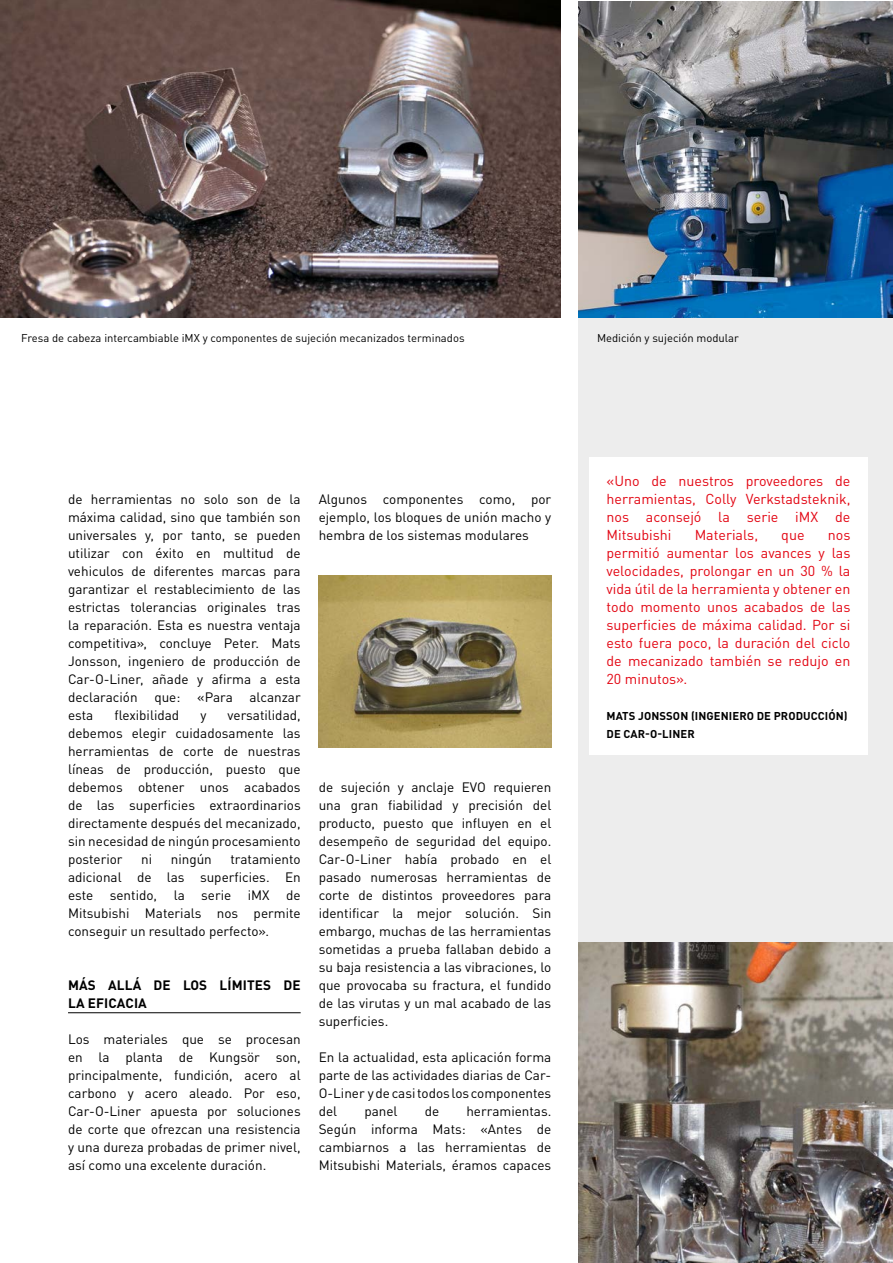
<style>
.page{position:relative;width:893px;height:1263px;background:#fff}
.page>*{position:absolute;margin:0;border:0;box-sizing:border-box;transform-origin:0 0}
.MSS1_Copytext-9_5-BA{font:14.25px/18px "DIN Pro";color:#e30613;text-align:justify}
.t1{font:13.5px/18px "DIN Pro";color:#000;text-align:justify}
.MSS1_Copytext-Headli{font:700 13.5px/18px "DIN Pro";letter-spacing:.01em;color:#000}
.MSS1_Copytext-Small{font:11.25px "DIN Pro";color:#000}
.MSS1_Copytext-Small-2{font:700 11.25px "DIN Pro";letter-spacing:.01em;color:#000}
</style>
<div class="page">
<div style="left:579px;top:317px;width:314px;height:946px;background:#ededed"></div>
<img style="left:579px;top:1px;width:314px;height:316px">
<img style="left:1px;top:0;width:560px;height:317px">
<img style="left:579px;top:943px;width:314px;height:320px">
<img style="left:319px;top:575px;width:232px;height:172px">
<div style="left:589px;top:457px;width:278px;height:298px;background:#fff"></div>
<hr style="left:68px;top:1012px;width:233px;height:1px;background:#000">
<p class="MSS1_Copytext-Small" style="left:21px;top:329px;width:445px">Fresa de cabeza intercambiable iMX y componentes de sujeción mecanizados terminados</p>
<p class="MSS1_Copytext-Small" style="left:597px;top:329px;width:143px">Medición y sujeción modular</p>
<p class="t1" style="left:68px;top:489px;width:234px">de herramientas no solo son de la máxima calidad, sino que también son universales y, por tanto, se pueden utilizar con éxito en multitud de vehiculos de diferentes marcas para garantizar el restablecimiento de las estrictas tolerancias originales tras la reparación. Esta es nuestra ventaja competitiva», concluye Peter. Mats Jonsson, ingeniero de producción de Car-O-Liner, añade y afirma a esta declaración que: «Para alcanzar esta</p>
<p class="t1" style="left:114px;top:705px;width:66px">flexibilidad</p>
<p class="t1" style="left:200px;top:705px;width:8px">y</p>
<p class="t1" style="left:68px;top:705px;width:234px;text-indent:160px">versatilidad, debemos elegir cuidadosamente las herramientas de corte de nuestras líneas de producción, puesto que debemos obtener unos acabados de las superficies extraordinarios directamente después del mecanizado, sin necesidad de ningún procesamiento posterior</p>
<p class="t1" style="left:141px;top:849px;width:12px">ni</p>
<p class="t1" style="left:171px;top:849px;width:43px">ningún</p>
<p class="t1" style="left:68px;top:849px;width:234px;text-indent:162px">tratamiento adicional de las superficies. En este sentido, la serie iMX de Mitsubishi Materials nos permite conseguir un resultado perfecto».</p>
<p class="MSS1_Copytext-Headli" style="left:68px;top:975px;width:234px">MÁS ALLÁ DE LOS LÍMITES DE<br>LA EFICACIA</p>
<p class="t1" style="left:68px;top:1029px;width:234px">Los materiales que se procesan en la planta de Kungsör son, principalmente, fundición, acero al carbono y acero aleado. Por eso, Car-O-Liner apuesta por soluciones de corte que ofrezcan una resistencia y una dureza probadas de primer nivel, así como una excelente duración.</p>
<p class="t1" style="left:319px;top:489px;width:234px">Algunos componentes como, por ejemplo, los bloques de unión macho y hembra de los sistemas modulares</p>
<p class="t1" style="left:319px;top:777px;width:234px">de sujeción y anclaje EVO requieren una gran fiabilidad y precisión del producto, puesto que influyen en el desempeño de seguridad del equipo.<br>Car-O-Liner había probado en el pasado numerosas herramientas de corte de distintos proveedores para identificar la mejor solución. Sin embargo, muchas de las herramientas sometidas a prueba fallaban debido a su baja resistencia a las vibraciones, lo que provocaba su fractura, el fundido de las virutas y un mal acabado de las superficies.</p>
<p class="t1" style="left:319px;top:1047px;width:234px">En la actualidad, esta aplicación forma parte de las actividades diarias de Car-O-Liner y de casi todos los componentes del</p>
<p class="t1" style="left:319px;top:1101px;width:234px;text-indent:148px">herramientas.<br>Según informa Mats: «Antes de cambiarnos a las herramientas de Mitsubishi Materials, éramos capaces</p>
<p class="t1" style="left:364px;top:1101px;width:35px">panel</p>
<p class="t1" style="left:425px;top:1101px;width:16px">de</p>
<p class="MSS1_Copytext-9_5-BA" style="left:606px;top:470px;width:245px">«Uno de nuestros proveedores de herramientas, Colly Verkstadsteknik, nos aconsejó la serie iMX de Mitsubishi</p>
<p class="MSS1_Copytext-9_5-BA" style="left:695px;top:524px;width:65px">Materials,</p>
<p class="MSS1_Copytext-9_5-BA" style="left:781px;top:524px;width:25px">que</p>
<p class="MSS1_Copytext-9_5-BA" style="left:606px;top:524px;width:245px;text-indent:221px">nos permitió aumentar los avances y las velocidades, prolongar en un 30 % la vida útil de la herramienta y obtener en todo momento unos acabados de las superficies de máxima calidad. Por si esto fuera poco, la duración del ciclo de mecanizado también se redujo en 20 minutos».</p>
<p class="MSS1_Copytext-Small-2" style="left:606px;top:707px;width:243px">MATS JONSSON (INGENIERO DE PRODUCCIÓN)</p>
<p class="MSS1_Copytext-Small-2" style="left:606px;top:725px;width:90px">DE CAR-O-LINER</p>
</div>
